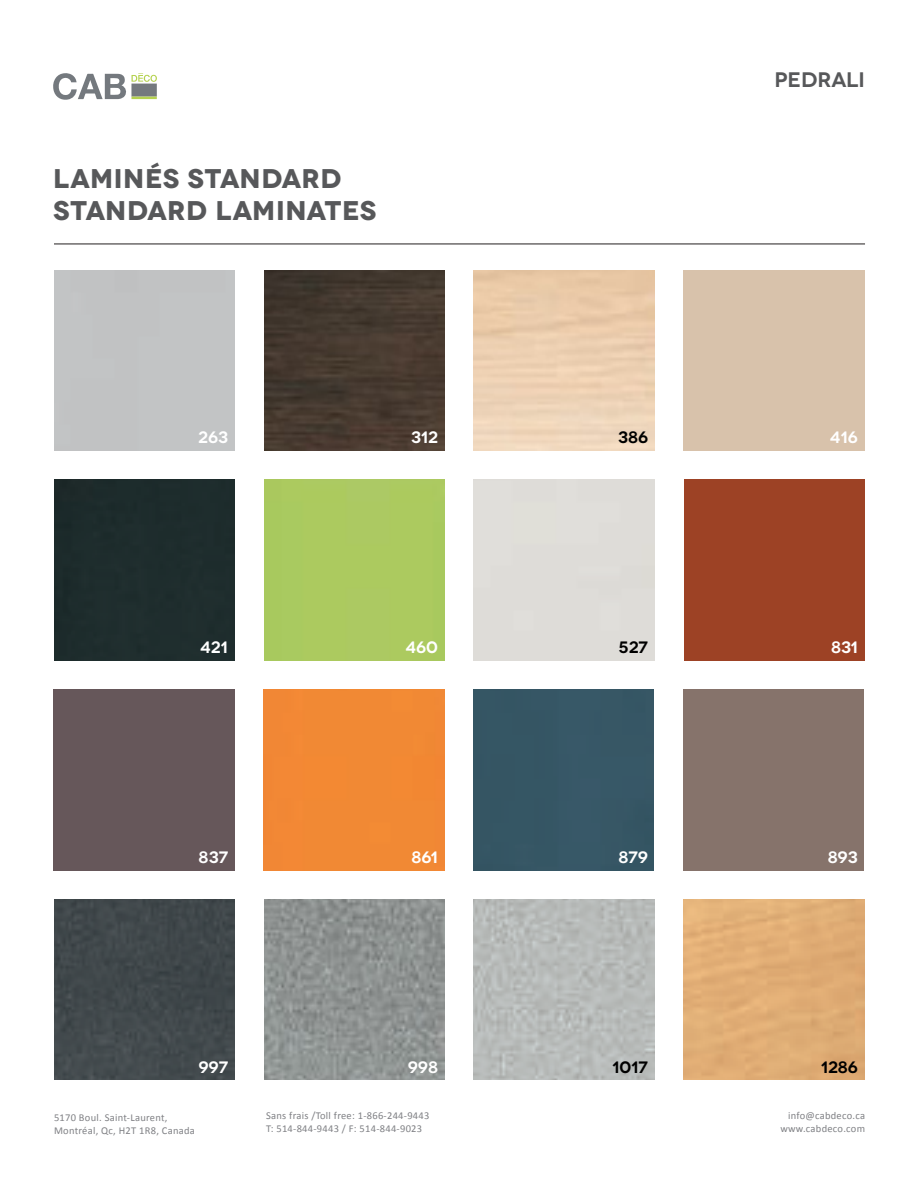
<style>
.page{position:relative;width:918px;height:1188px;background:#fff}
.page>*{position:absolute;margin:0;border:0;box-sizing:border-box;transform-origin:0 0}
.t1{font:700 27px "Novecentowide";letter-spacing:.015em;color:#57585a}
.t2{font:600 21px "Novecentowide";letter-spacing:-.005em;color:#57585a}
.t3{font:600 16.5px "Novecentowide";color:#fff}
.t4{font:600 16.5px "Novecentowide";color:#000}
.t5{font:10.5px "Calibri";letter-spacing:.025em;color:#7f8084}
</style>
<div class="page">
<img style="left:264px;top:270px;width:180px;height:180px">
<div style="left:54px;top:480px;width:180px;height:180px;background:#1e2c2d"></div>
<div style="left:264px;top:480px;width:180px;height:180px;background:#acca5f"></div>
<div style="left:684px;top:480px;width:180px;height:180px;background:#9d4225"></div>
<div style="left:54px;top:690px;width:180px;height:180px;background:#66575a"></div>
<div style="left:264px;top:690px;width:180px;height:180px;background:#f18934"></div>
<div style="left:474px;top:690px;width:180px;height:180px;background:#365664"></div>
<div style="left:54px;top:900px;width:180px;height:180px;background:#41484c"></div>
<img style="left:264px;top:900px;width:180px;height:180px">
<img style="left:684px;top:900px;width:180px;height:180px">
<svg style="left:53px;top:73px;width:104px;height:27px"></svg>
<hr style="left:54px;top:244px;width:811px;height:1px;background:#231f20">
<p class="t1" style="left:53px;top:162px;width:290px">LAMINÉS STANDARD</p>
<p class="t1" style="left:53px;top:194px;width:325px">STANDARD LAMINATES</p>
<p class="t2" style="left:775px;top:67px;width:92px">PEDRALI</p>
<p class="t3" style="left:198px;top:427px;width:31px">263</p>
<p class="t3" style="left:411px;top:427px;width:28px">312</p>
<p class="t4" style="left:618px;top:427px;width:31px">386</p>
<p class="t3" style="left:830px;top:427px;width:30px">416</p>
<p class="t3" style="left:200px;top:637px;width:30px">421</p>
<p class="t3" style="left:406px;top:637px;width:34px">460</p>
<p class="t4" style="left:619px;top:637px;width:31px">527</p>
<p class="t3" style="left:831px;top:637px;width:28px">831</p>
<p class="t3" style="left:199px;top:847px;width:31px">837</p>
<p class="t3" style="left:411px;top:847px;width:28px">861</p>
<p class="t3" style="left:619px;top:847px;width:31px">879</p>
<p class="t3" style="left:828px;top:847px;width:32px">893</p>
<p class="t3" style="left:199px;top:1057px;width:31px">997</p>
<p class="t3" style="left:408px;top:1057px;width:31px">998</p>
<p class="t4" style="left:612px;top:1057px;width:37px">1017</p>
<p class="t4" style="left:821px;top:1057px;width:39px">1286</p>
<p class="t5" style="left:54px;top:1111px;width:115px">5170 Boul. Saint-Laurent,</p>
<p class="t5" style="left:54px;top:1124px;width:142px">Montréal, Qc, H2T 1R8, Canada</p>
<p class="t5" style="left:266px;top:1109px;width:165px">Sans frais /Toll free: 1-866-244-9443</p>
<p class="t5" style="left:266px;top:1122px;width:158px">T: 514-844-9443 / F: 514-844-9023</p>
<p class="t5" style="left:788px;top:1109px;width:78px">info@cabdeco.ca</p>
<p class="t5" style="left:780px;top:1121px;width:86px">www.cabdeco.com</p>
</div>
